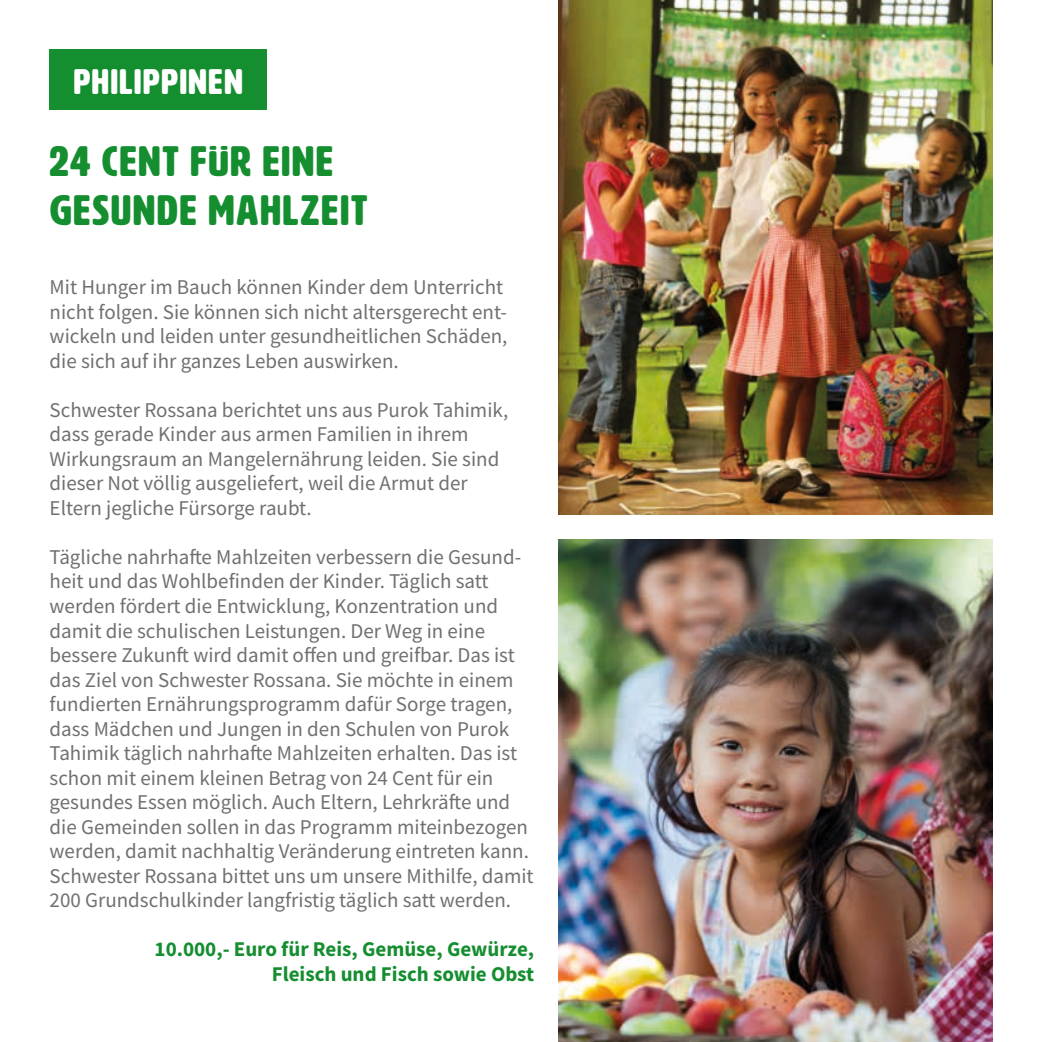
<style>
.page{position:relative;width:1042px;height:1042px;background:#fff}
.page>*{position:absolute;margin:0;border:0;box-sizing:border-box;transform-origin:0 0}
.t1{font:42px/49px "HWT Artz";letter-spacing:.05em;color:#158e30}
.t2{font:35px "HWT Artz";letter-spacing:.05em;color:#fff}
.t3{font:21px/24.5px "Source Sans Pro";color:#70706f}
.t4{font:700 21px/24.5px "Source Sans Pro";color:#158e30;text-align:right}
</style>
<div class="page">
<img style="left:558px;top:0;width:434px;height:515px">
<div style="left:50px;top:50px;width:217px;height:60px;background:#158e30"></div>
<img style="left:558px;top:539px;width:434px;height:503px">
<h2 class="t2" style="left:74px;top:63px;width:170px">PHILIPPINEN</h2>
<h1 class="t1" style="left:50px;top:138px;width:319px">24 CENT FÜR EINE<br>GESUNDE MAHLZEIT</h1>
<p class="t3" style="left:50px;top:275px;width:459px">Mit Hunger im Bauch können Kinder dem Unterricht nicht folgen. Sie können sich nicht altersgerecht ent&shy;wickeln und leiden unter gesundheitlichen Schäden, die sich auf ihr ganzes Leben auswirken.</p>
<p class="t3" style="left:50px;top:397px;width:460px">Schwester Rossana berichtet uns aus Purok Tahimik, dass gerade Kinder aus armen Familien in ihrem Wirkungsraum an Mangelernährung leiden. Sie sind dieser Not völlig ausgeliefert, weil die Armut der Eltern jegliche Fürsorge raubt.</p>
<p class="t3" style="left:50px;top:545px;width:485px">Tägliche nahrhafte Mahlzeiten verbessern die Gesund&shy;heit und das Wohlbefinden der Kinder. Täglich satt werden fördert die Entwicklung, Konzentration und damit die schulischen Leistungen. Der Weg in eine bessere Zukunft wird damit offen und greifbar. Das ist das Ziel von Schwester Rossana. Sie möchte in einem fundierten Ernährungsprogramm dafür Sorge tragen, dass Mädchen und Jungen in den Schulen von Purok Tahimik täglich nahrhafte Mahlzeiten erhalten. Das ist schon mit einem kleinen Betrag von 24 Cent für ein gesundes Essen möglich. Auch Eltern, Lehrkräfte und die Gemeinden sollen in das Programm miteinbezogen werden, damit nachhaltig Veränderung eintreten kann.<br>Schwester Rossana bittet uns um unsere Mithilfe, damit 200 Grundschulkinder langfristig täglich satt werden.</p>
<p class="t4" style="left:155px;top:936px;width:381px">10.000,- Euro für Reis, Gemüse, Gewürze,<br>Fleisch und Fisch sowie Obst</p>
</div>
